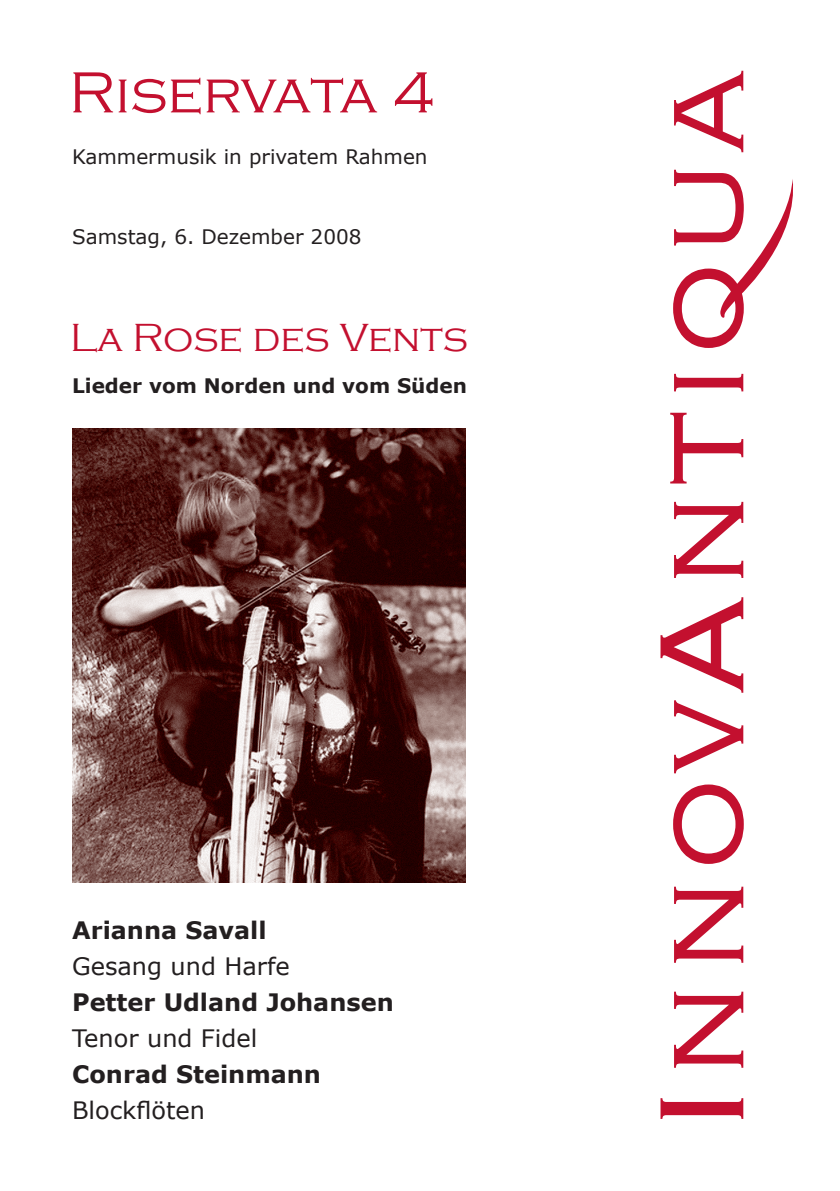
<style>
.page{position:relative;width:840px;height:1191px;background:#fff}
.page>*{position:absolute;margin:0;border:0;box-sizing:border-box;transform-origin:0 0}
.t1{font:300 60px "Copperplate Gothic";color:#c3102f}
.t2{font:300 40.4px "Copperplate Gothic";color:#c3102f}
.t3{font:700 24px "Verdana";color:#231f20}
.t4{font:24px "Verdana";color:#231f20}
.t5{font:20px "Verdana";color:#231f20}
.t6{font:700 20px "Verdana";color:#231f20}
</style>
<div class="page">
<img style="left:73px;top:428px;width:392px;height:454px">
<svg style="left:660px;top:1098px;width:82px;height:21px"></svg>
<svg style="left:674px;top:991px;width:68px;height:76px"></svg>
<svg style="left:674px;top:886px;width:68px;height:76px"></svg>
<svg style="left:673px;top:784px;width:70px;height:80px"></svg>
<svg style="left:674px;top:700px;width:68px;height:73px"></svg>
<svg style="left:660px;top:597px;width:82px;height:95px"></svg>
<svg style="left:674px;top:502px;width:68px;height:76px"></svg>
<svg style="left:670px;top:413px;width:72px;height:70px"></svg>
<svg style="left:674px;top:374px;width:68px;height:17px"></svg>
<svg style="left:673px;top:170px;width:119px;height:178px"></svg>
<svg style="left:674px;top:71px;width:68px;height:81px"></svg>
<h1 class="t1" style="left:69px;top:60px;width:367px">Riservata 4</h1>
<p class="t5" style="left:72px;top:144px;width:357px">Kammermusik in privatem Rahmen</p>
<p class="t5" style="left:72px;top:224px;width:291px">Samstag, 6. Dezember 2008</p>
<h2 class="t2" style="left:70px;top:316px;width:399px">La Rose des Vents</h2>
<p class="t6" style="left:72px;top:372px;width:396px">Lieder vom Norden und vom Süden</p>
<p class="t3" style="left:72px;top:914px;width:196px">Arianna Savall</p>
<p class="t4" style="left:72px;top:950px;width:219px">Gesang und Harfe</p>
<p class="t3" style="left:72px;top:986px;width:323px">Petter Udland Johansen</p>
<p class="t4" style="left:72px;top:1022px;width:186px">Tenor und Fidel</p>
<p class="t3" style="left:72px;top:1058px;width:250px">Conrad Steinmann</p>
<p class="t4" style="left:72px;top:1094px;width:134px">Blockflöten</p>
</div>
